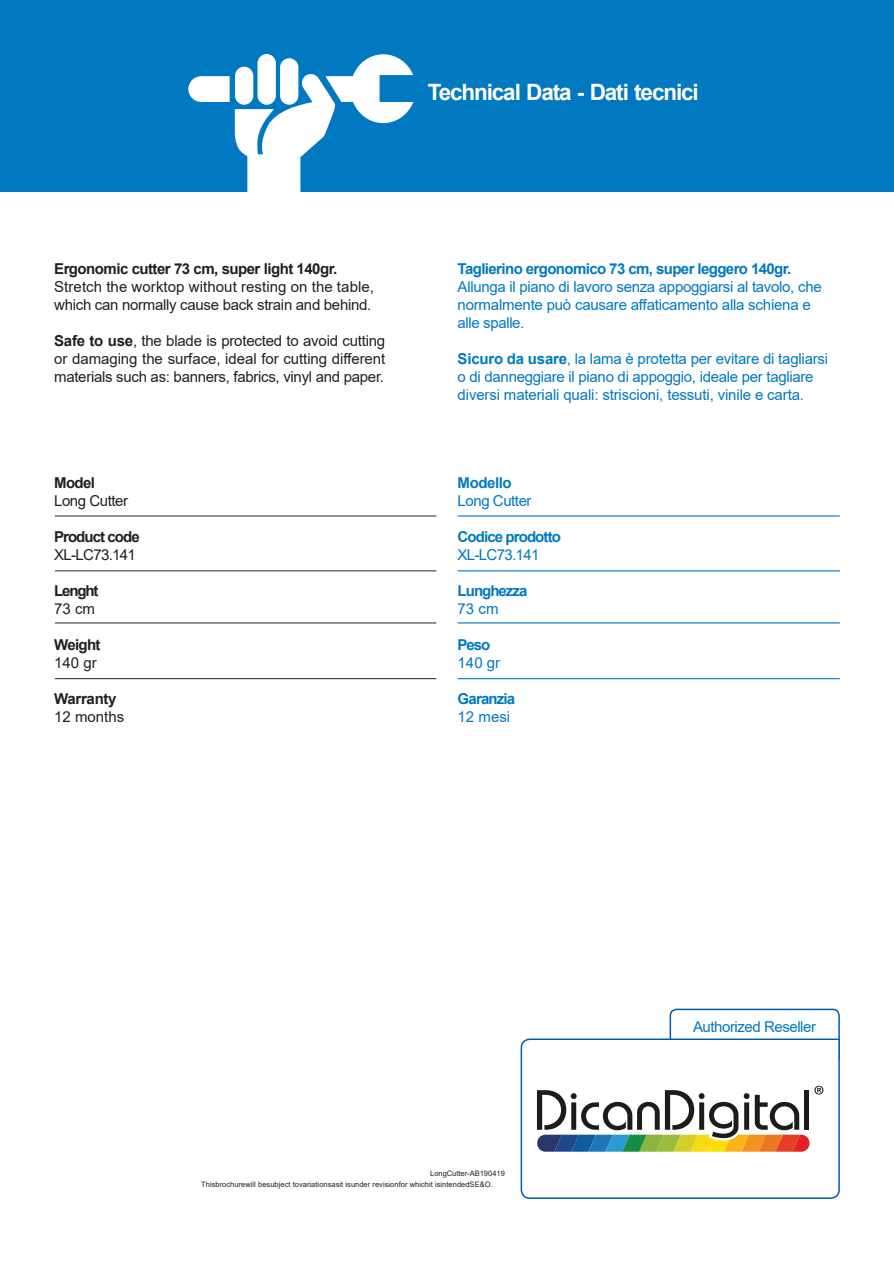
<style>
.page{position:relative;width:894px;height:1263px;background:#fff}
.page>*{position:absolute;margin:0;border:0;box-sizing:border-box;transform-origin:0 0}
.t1{font:700 22.5px "Arial";letter-spacing:-.05em;color:#fff}
.t2{font:15px/18px "Arial";letter-spacing:-.015em;color:#0079c1}
.t3{font:15px/18px "Arial";letter-spacing:-.02em;color:#231f20;text-align:justify}
.t4{font:15px/18px "Arial";letter-spacing:.005em;color:#231f20}
.t5{font:700 15px "Arial";letter-spacing:-.04em;color:#0079c1}
.t6{font:700 15px "Arial";letter-spacing:-.035em;color:#231f20}
.t7{font:700 15px "Arial";letter-spacing:-.06em;color:#0079c1}
.t8{font:700 15px "Arial";letter-spacing:-.065em;color:#231f20}
.t9{font:15px "Arial";letter-spacing:-.045em;color:#231f20}
.t10{font:15px "Arial";letter-spacing:-.045em;color:#0079c1}
.t11{font:700 15px "Arial";letter-spacing:-.065em;color:#0079c1}
.t12{font:15px "Arial";color:#231f20}
.t13{font:7.5px/11.4px "Arial";letter-spacing:.005em;color:#231f20}
.s1{font-weight:700}
</style>
<div class="page">
<div style="left:0;top:0;width:893px;height:191px;background:#0079c1"></div>
<hr style="left:55px;top:516px;width:381px;height:1px;background:#231f20">
<hr style="left:457px;top:515px;width:382px;height:2px;background:#0079c1">
<hr style="left:55px;top:570px;width:381px;height:1px;background:#231f20">
<hr style="left:457px;top:570px;width:382px;height:1px;background:#0079c1">
<hr style="left:55px;top:623px;width:381px;height:1px;background:#231f20">
<hr style="left:457px;top:622px;width:382px;height:1px;background:#0079c1">
<hr style="left:55px;top:678px;width:381px;height:1px;background:#231f20">
<hr style="left:457px;top:678px;width:382px;height:1px;background:#0079c1">
<svg style="left:235px;top:54px;width:178px;height:138px"></svg>
<svg style="left:188px;top:76px;width:41px;height:26px"></svg>
<div style="left:669px;top:1009px;width:170px;height:56px;background:#fff;border:2px solid #005aaa;border-radius:6px"></div>
<svg style="left:520px;top:1038px;width:320px;height:161px"></svg>
<svg style="left:536px;top:1086px;width:287px;height:66px"></svg>
<h1 class="t1" style="left:427px;top:84px;width:272px">Technical Data - Dati tecnici</h1>
<p class="t6" style="left:54px;top:263px;width:284px">Ergonomic cutter 73 cm, super light 140gr.</p>
<p class="t4" style="left:54px;top:279px;width:321px">Stretch the worktop without resting on the table, which can normally cause back strain and behind.</p>
<p class="t3" style="left:54px;top:333px;width:332px"><span class="s1">Safe to use</span>, the blade is protected to avoid cutting or damaging the surface, ideal for cutting different materials such as: banners, fabrics, vinyl and paper.</p>
<p class="t6" style="left:54px;top:477px;width:42px">Model</p>
<p class="t3" style="left:54px;top:493px;width:75px">Long Cutter</p>
<p class="t8" style="left:54px;top:531px;width:87px">Product code</p>
<p class="t9" style="left:54px;top:549px;width:83px">XL-LC73.141</p>
<p class="t6" style="left:54px;top:585px;width:46px">Lenght</p>
<p class="t3" style="left:54px;top:601px;width:42px">73 cm</p>
<p class="t6" style="left:54px;top:639px;width:48px">Weight</p>
<p class="t3" style="left:54px;top:655px;width:44px">140 gr</p>
<p class="t6" style="left:54px;top:693px;width:64px">Warranty</p>
<p class="t12" style="left:54px;top:711px;width:72px">12 months</p>
<p class="t5" style="left:457px;top:263px;width:335px">Taglierino ergonomico 73 cm, super leggero 140gr.</p>
<p class="t2" style="left:457px;top:279px;width:365px">Allunga il piano di lavoro senza appoggiarsi al tavolo, che normalmente può causare affaticamento alla schiena e alle spalle.</p>
<p class="t2" style="left:457px;top:351px;width:372px"><span class="s1">Sicuro da usare</span>, la lama è protetta per evitare di tagliarsi o di danneggiare il piano di appoggio, ideale per tagliare diversi materiali quali: striscioni, tessuti, vinile e carta.</p>
<p class="t5" style="left:457px;top:477px;width:55px">Modello</p>
<p class="t2" style="left:457px;top:493px;width:75px">Long Cutter</p>
<p class="t7" style="left:457px;top:531px;width:105px">Codice prodotto</p>
<p class="t10" style="left:457px;top:549px;width:83px">XL-LC73.141</p>
<p class="t11" style="left:457px;top:585px;width:71px">Lunghezza</p>
<p class="t2" style="left:457px;top:601px;width:42px">73 cm</p>
<p class="t5" style="left:457px;top:639px;width:34px">Peso</p>
<p class="t2" style="left:457px;top:655px;width:44px">140 gr</p>
<p class="t5" style="left:457px;top:693px;width:59px">Garanzia</p>
<p class="t2" style="left:457px;top:709px;width:54px">12 mesi</p>
<p class="t2" style="left:692px;top:1019px;width:124px">Authorized Reseller</p>
<p class="t13" style="left:201px;top:1168px;width:305px;text-indent:229px">LongCutter-AB190419<br>Thisbrochurewill besubject tovariationsasit isunder revisionfor whichit isintendedSE&amp;O.</p>
</div>
